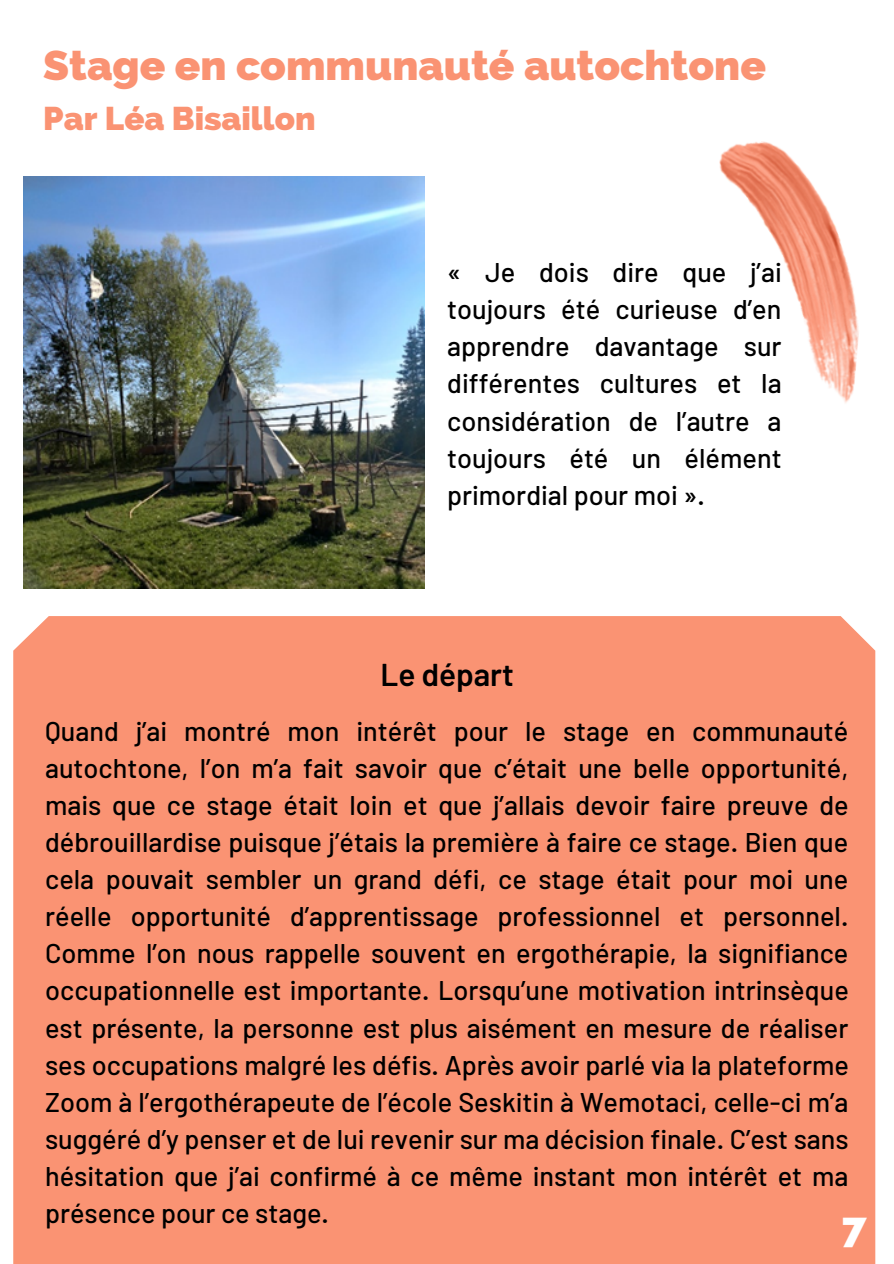
<style>
.page{position:relative;width:894px;height:1264px;background:#fff}
.page>*{position:absolute;margin:0;border:0;box-sizing:border-box;transform-origin:0 0}
.t1{font:800 42px "Raleway";color:#fa9373}
.t2{font:800 42px "Raleway";color:#fff}
.t3{font:800 33px "Raleway";color:#fa9373}
.t4{font:600 31.5px "Barlow";color:#000}
.t5{font:500 27px/37px "Barlow";color:#000;text-align:justify}
</style>
<div class="page">
<div style="left:13px;top:616px;width:862px;height:647px;background:#fa9373"></div>
<img style="left:23px;top:176px;width:401px;height:413px">
<img style="left:719px;top:141px;width:140px;height:262px">
<p class="t1" style="left:43px;top:41px;width:724px">Stage en communauté autochtone</p>
<p class="t3" style="left:43px;top:99px;width:274px">Par Léa Bisaillon</p>
<p class="t5" style="left:447px;top:252px;width:336px">« Je dois dire que j’ai toujours été curieuse d’en apprendre davantage sur différentes cultures et la considération de l’autre a toujours été un élément primordial pour moi ».</p>
<p class="t4" style="left:380px;top:654px;width:135px">Le départ</p>
<p class="t5" style="left:45px;top:711px;width:805px">Quand j’ai montré mon intérêt pour le stage en communauté autochtone, l’on m’a fait savoir que c’était une belle opportunité, mais que ce stage était loin et que j’allais devoir faire preuve de débrouillardise puisque j’étais la première à faire ce stage. Bien que cela pouvait sembler un grand défi, ce stage était pour moi une réelle opportunité d’apprentissage professionnel et personnel.<br>Comme l’on nous rappelle souvent en ergothérapie, la signifiance occupationnelle est importante. Lorsqu’une motivation intrinsèque est présente, la personne est plus aisément en mesure de réaliser ses occupations malgré les défis. Après avoir parlé via la plateforme Zoom à l’ergothérapeute de l’école Seskitin à Wemotaci, celle-ci m’a suggéré d’y penser et de lui revenir sur ma décision finale. C’est sans hésitation que j’ai confirmé à ce même instant mon intérêt et ma présence pour ce stage.</p>
<p class="t2" style="left:841px;top:1202px;width:27px">7</p>
</div>
